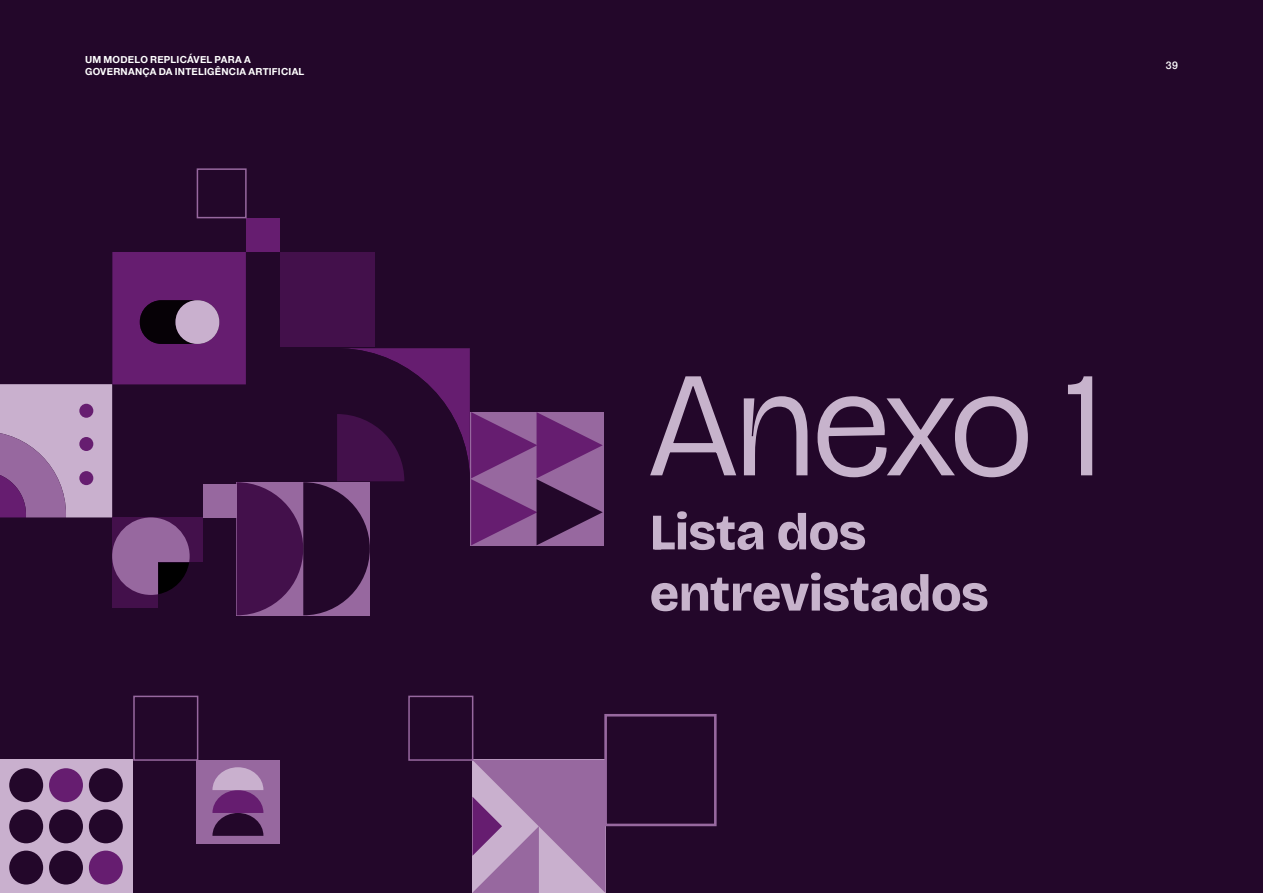
<style>
.page{position:relative;width:1263px;height:893px;background:#23072a}
.page>*{position:absolute;margin:0;border:0;box-sizing:border-box;transform-origin:0 0}
.t1{font:800 150px "Bricolage Grotesque 96 pt";letter-spacing:-.02em;color:#c7b3cc}
.t2{font:800 51px/61.2px "Bricolage Grotesque 96 pt";letter-spacing:-.005em;color:#c7b3cc}
.t3{font:500 10.5px "Helvetica Neue";color:#fff}
.t4{font:700 9.75px/11.7px "Helvetica Neue";letter-spacing:.025em;color:#fff}
</style>
<div class="page">
<svg style="left:472px;top:760px;width:134px;height:133px"></svg>
<svg style="left:0;top:252px;width:603px;height:363px"></svg>
<div style="left:196px;top:760px;width:84px;height:83px;background:#97689f"></div>
<svg style="left:212px;top:767px;width:51px;height:69px"></svg>
<div style="left:0;top:760px;width:133px;height:133px;background:#c9b0ce"></div>
<div style="left:9px;top:768px;width:34px;height:34px;background:#23072a;border-radius:50%"></div>
<div style="left:49px;top:768px;width:34px;height:34px;background:#661d70;border-radius:50%"></div>
<div style="left:89px;top:768px;width:34px;height:34px;background:#23072a;border-radius:50%"></div>
<div style="left:9px;top:809px;width:34px;height:34px;background:#23072a;border-radius:50%"></div>
<div style="left:49px;top:809px;width:34px;height:34px;background:#23072a;border-radius:50%"></div>
<div style="left:89px;top:809px;width:34px;height:34px;background:#23072a;border-radius:50%"></div>
<div style="left:9px;top:851px;width:34px;height:33px;background:#23072a;border-radius:50%"></div>
<div style="left:49px;top:851px;width:34px;height:33px;background:#23072a;border-radius:50%"></div>
<div style="left:89px;top:851px;width:34px;height:33px;background:#661d70;border-radius:50%"></div>
<div style="left:203px;top:484px;width:34px;height:33px;background:#97689f"></div>
<div style="left:246px;top:218px;width:34px;height:33px;background:#661d70"></div>
<div style="left:133px;top:696px;width:65px;height:65px;border:2px solid #97689f"></div>
<div style="left:408px;top:696px;width:65px;height:65px;border:2px solid #97689f"></div>
<div style="left:604px;top:714px;width:113px;height:112px;border:3px solid #97689f"></div>
<div style="left:280px;top:252px;width:94px;height:95px;background:#43104b"></div>
<div style="left:197px;top:168px;width:50px;height:50px;border:2px solid #97689f"></div>
<p class="t4" style="left:85px;top:54px;width:221px">UM MODELO REPLICÁVEL PARA A<br>GOVERNANÇA DA INTELIGÊNCIA ARTIFICIAL</p>
<p class="t3" style="left:1166px;top:57px;width:13px">39</p>
<h1 class="t1" style="left:648px;top:317px;width:453px">Anexo 1</h1>
<h2 class="t2" style="left:650px;top:500px;width:340px">Lista dos entrevistados</h2>
</div>
